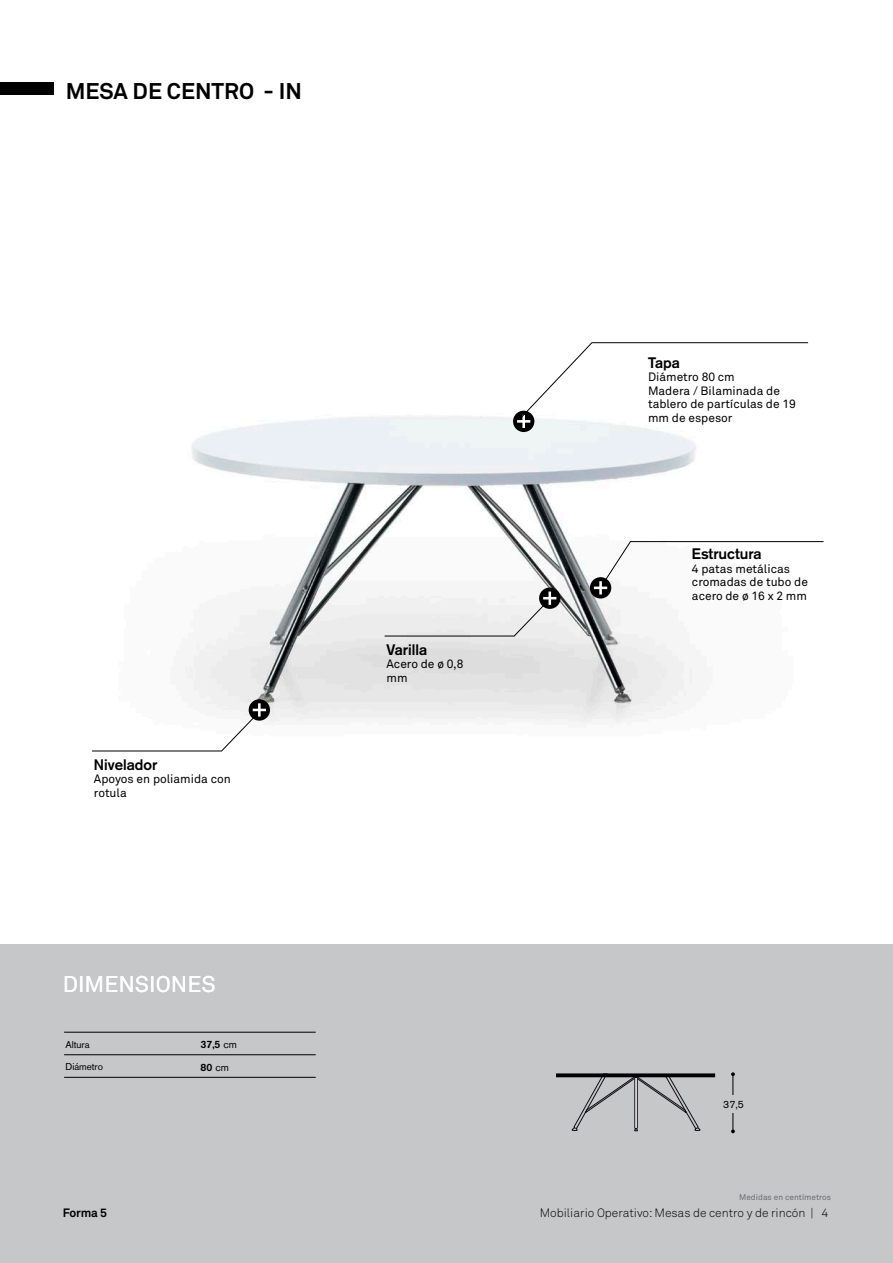
<style>
.page{position:relative;width:893px;height:1263px;background:#fff}
.page>*{position:absolute;margin:0;border:0;box-sizing:border-box;transform-origin:0 0}
.t1{font:700 22.5px "Akkurat";color:#000}
.t2{font:22.5px "Akkurat";color:#fff}
.t3{font:700 15px "Akzidenz Grotesk";color:#000}
.t4{font:12px/13.5px "Akkurat";color:#000}
.t5{font:300 12px "Akkurat";color:#000}
.t6{font:700 12px "Akkurat";letter-spacing:-.02em;color:#000}
.t7{font:500 10.5px/22.5px "Akzidenz Grotesk BQ";color:#000}
.t8{font:10.5px "Akzidenz Grotesk BQ";color:#000}
.t9{font:9.75px "Akzidenz Grotesk";color:#000}
.t10{font:8.25px "Akkurat";color:#6d6d71}
.s1{font-weight:400}
</style>
<div class="page">
<img style="left:185px;top:413px;width:511px;height:310px">
<div style="left:0;top:944px;width:893px;height:319px;background:#c6c7c9"></div>
<div style="left:0;top:82px;width:53px;height:13px;background:#000"></div>
<svg style="left:556px;top:1073px;width:159px;height:58px"></svg>
<svg style="left:731px;top:1072px;width:4px;height:4px"></svg>
<hr style="left:733px;top:1075px;width:1px;height:58px;background:#000">
<div style="left:723px;top:1096px;width:21px;height:17px;background:#c6c7c9"></div>
<hr style="left:64px;top:1054px;width:252px;height:1px;background:#000">
<hr style="left:64px;top:1077px;width:252px;height:1px;background:#000">
<hr style="left:64px;top:1032px;width:252px;height:1px;background:#000">
<div style="left:590px;top:577px;width:21px;height:21px;background:#000;border-radius:50%"></div>
<svg style="left:594px;top:541px;width:230px;height:53px"></svg>
<svg style="left:249px;top:699px;width:21px;height:22px"></svg>
<svg style="left:92px;top:703px;width:174px;height:49px"></svg>
<svg style="left:539px;top:587px;width:21px;height:22px"></svg>
<svg style="left:384px;top:597px;width:172px;height:40px"></svg>
<hr style="left:548px;top:591px;width:3px;height:14px;background:#fff">
<div style="left:513px;top:411px;width:21px;height:21px;background:#000;border-radius:50%"></div>
<svg style="left:517px;top:342px;width:292px;height:86px"></svg>
<h1 class="t1" style="left:66px;top:77px;width:238px">MESA DE CENTRO - IN</h1>
<p class="t3" style="left:94px;top:755px;width:65px">Nivelador</p>
<p class="t4" style="left:94px;top:772px;width:138px">Apoyos en poliamida con rotula</p>
<h1 class="t2" style="left:63px;top:970px;width:154px">DIMENSIONES</h1>
<p class="t9" style="left:66px;top:1038px;width:26px">Altura</p>
<p class="t9" style="left:66px;top:1061px;width:39px">Diámetro</p>
<p class="t7" style="left:201px;top:1033px;width:38px">37,5 <span class="s1">cm<br></span>80 <span class="s1">cm</span></p>
<p class="t3" style="left:387px;top:640px;width:42px">Varilla</p>
<p class="t4" style="left:387px;top:657px;width:78px">Acero de ø 0,8 mm</p>
<p class="t3" style="left:648px;top:354px;width:33px">Tapa</p>
<p class="t4" style="left:648px;top:370px;width:149px">Diámetro 80 cm<br>Madera / Bilaminada de tablero de partículas de 19 mm de espesor</p>
<p class="t3" style="left:692px;top:545px;width:71px">Estructura</p>
<p class="t4" style="left:692px;top:561px;width:118px">4 patas metálicas cromadas de tubo de acero de ø 16 x 2 mm</p>
<p class="t8" style="left:723px;top:1098px;width:22px">37,5</p>
<p class="t10" style="left:739px;top:1192px;width:93px">Medidas en centímetros</p>
<p class="t6" style="left:63px;top:1205px;width:46px">Forma 5</p>
<p class="t5" style="left:540px;top:1205px;width:290px">Mobiliario Operativo: Mesas de centro y de rincón | 4</p>
</div>
